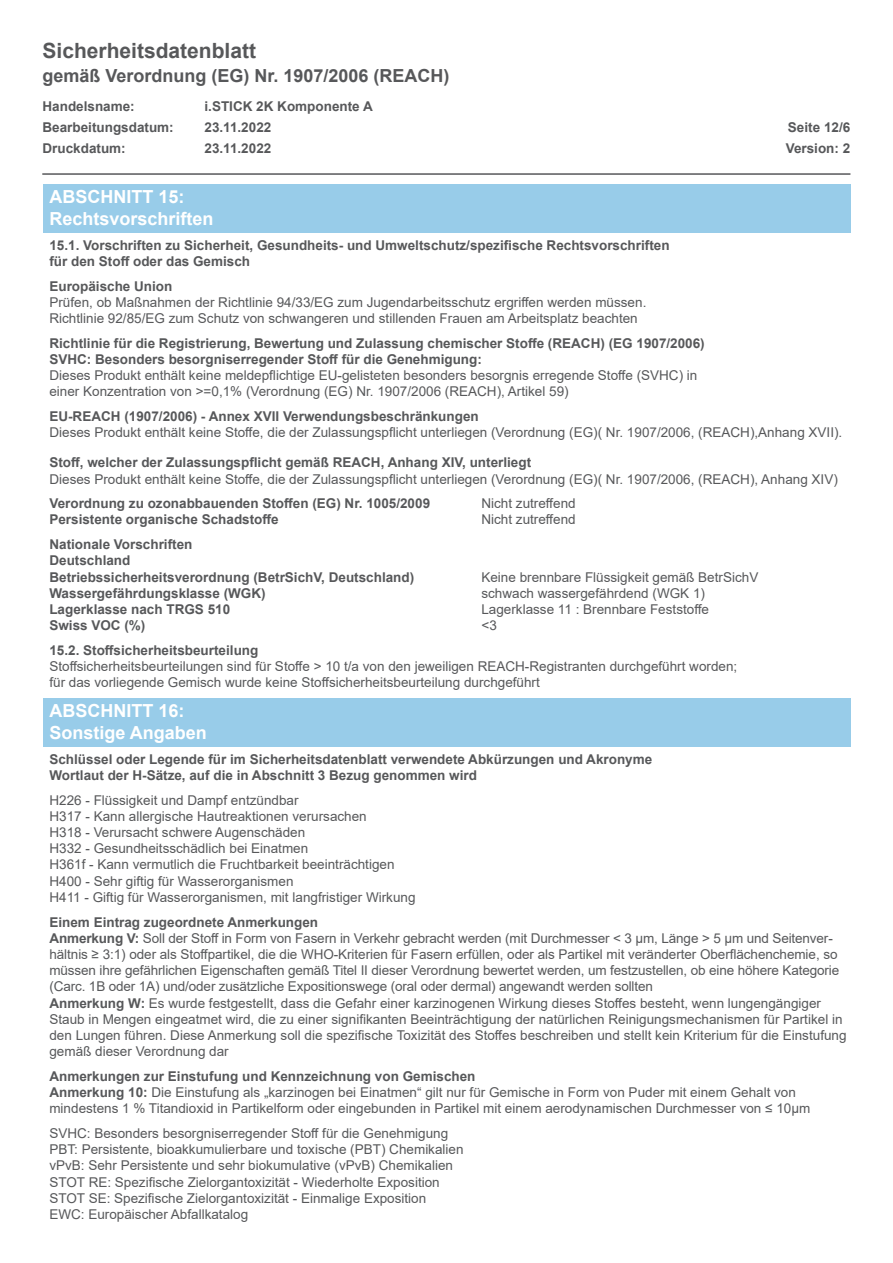
<style>
.page{position:relative;width:893px;height:1263px;background:#fff}
.page>*{position:absolute;margin:0;border:0;box-sizing:border-box;transform-origin:0 0}
.t1{font:700 21px "Arial";color:#57585a}
.t2{font:700 18px "Arial";color:#fff}
.t3{font:700 18px "Arial";color:#57585a}
.t4{font:13.5px/16.2px "Arial";color:#57585a}
.t5{font:700 13.5px/16.2px "Arial";color:#57585a}
.s1{font-weight:700}
</style>
<div class="page">
<hr style="left:42px;top:173px;width:808px;height:2px;background:#57585a">
<div style="left:43px;top:184px;width:807px;height:49px;background:#98cce9"></div>
<div style="left:43px;top:698px;width:807px;height:49px;background:#98cce9"></div>
<h1 class="t1" style="left:43px;top:36px;width:215px">Sicherheitsdatenblatt</h1>
<h2 class="t3" style="left:43px;top:63px;width:409px">gemäß Verordnung (EG) Nr. 1907/2006 (REACH)</h2>
<p class="t5" style="left:43px;top:99px;width:94px">Handelsname:</p>
<p class="t5" style="left:205px;top:99px;width:170px">i.STICK 2K Komponente A</p>
<p class="t5" style="left:43px;top:120px;width:133px">Bearbeitungsdatum:</p>
<p class="t5" style="left:205px;top:120px;width:68px">23.11.2022</p>
<p class="t5" style="left:788px;top:120px;width:64px">Seite 12/6</p>
<p class="t5" style="left:43px;top:141px;width:85px">Druckdatum:</p>
<p class="t5" style="left:205px;top:141px;width:68px">23.11.2022</p>
<p class="t5" style="left:786px;top:141px;width:66px">Version: 2</p>
<p class="t2" style="left:49px;top:184px;width:136px">ABSCHNITT 15:</p>
<p class="t2" style="left:49px;top:206px;width:166px">Rechtsvorschriften</p>
<p class="t5" style="left:49px;top:237px;width:622px">15.1. Vorschriften zu Sicherheit, Gesundheits- und Umweltschutz/spezifische Rechtsvorschriften fü r den Stoff oder das Gemisch</p>
<p class="t4" style="left:49px;top:278px;width:598px"><span class="s1">Europäische Union<br></span>Prüfen, ob Maßnahmen der Richtlinie 94/33/EG zum Jugendarbeitsschutz ergriffen werden müssen.<br>Richtlinie 92/85/EG zum Schutz von schwangeren und stillenden Frauen am Arbeitsplatz beachten</p>
<p class="t4" style="left:49px;top:335px;width:657px"><span class="s1">Richtlinie für die Registrierung, Bewertung und Zulassung chemischer Stoffe (REACH) (EG 1907/2006)<br>SVHC: Besonders besorgniserregender Stoff für die Genehmigung:<br></span>Dieses Produkt enthält keine meldepflichtige EU-gelisteten besonders besorgnis erregende Stoffe (SVHC) in einer Konzentration von &gt;=0,1% (Verordnung (EG) Nr. 1907/2006 (REACH), Artikel 59)</p>
<p class="t4" style="left:49px;top:408px;width:794px"><span class="s1">EU-REACH (1907/2006) - Annex XVII Verwendungsbeschränkungen<br></span>Dieses Produkt enthält keine Stoffe, die der Zulassungspflicht unterliegen (Verordnung (EG)( Nr. 1907/2006, (REACH),Anhang XVII).</p>
<p class="t4" style="left:49px;top:454px;width:790px"><span class="s1">Stoff, welcher der Zulassungspflicht gemäß REACH, Anhang XIV, unterliegt<br></span>Dieses Produkt enthält keine Stoffe, die der Zulassungspflicht unterliegen (Verordnung (EG)( Nr. 1907/2006, (REACH), Anhang XIV)</p>
<p class="t5" style="left:49px;top:496px;width:382px">Verordnung zu ozonabbauenden Stoffen (EG) Nr. 1005/2009</p>
<p class="t4" style="left:481px;top:495px;width:96px">Nicht zutreffend</p>
<p class="t5" style="left:49px;top:512px;width:231px">Persistente organische Schadstoffe</p>
<p class="t4" style="left:481px;top:511px;width:96px">Nicht zutreffend</p>
<p class="t5" style="left:49px;top:536px;width:366px">Nationale Vorschriften<br>Deutschland<br>Betriebssicherheitsverordnung (BetrSichV, Deutschland)</p>
<p class="t4" style="left:481px;top:569px;width:278px">Keine brennbare Flüssigkeit gemäß BetrSichV</p>
<p class="t5" style="left:49px;top:585px;width:218px">Wassergefährdungsklasse (WGK)</p>
<p class="t4" style="left:481px;top:585px;width:225px">schwach wassergefährdend (WGK 1)</p>
<p class="t5" style="left:49px;top:601px;width:182px">Lagerklasse nach TRGS 510</p>
<p class="t4" style="left:481px;top:601px;width:229px">Lagerklasse 11 : Brennbare Feststoffe</p>
<p class="t5" style="left:49px;top:617px;width:98px">Swiss VOC (%)</p>
<p class="t4" style="left:481px;top:617px;width:17px">&lt;3</p>
<p class="t4" style="left:49px;top:642px;width:689px"><span class="s1">15.2. Stoffsicherheitsbeurteilung<br></span>Stoffsicherheitsbeurteilungen sind für Stoffe &gt; 10 t/a von den jeweiligen REACH-Registranten durchgeführt worden; für das vorliegende Gemisch wurde keine Stoffsicherheitsbeurteilung durchgeführt</p>
<p class="t2" style="left:49px;top:698px;width:136px">ABSCHNITT 16:</p>
<p class="t2" style="left:49px;top:720px;width:159px">Sonstige Angaben</p>
<p class="t5" style="left:49px;top:751px;width:604px">Schlüssel oder Legende für im Sicherheitsdatenblatt verwendete Abkürzungen und Akronyme<br>Wortlaut der H-Sätze, auf die in Abschnitt 3 Bezug genommen wird</p>
<p class="t4" style="left:49px;top:792px;width:319px">H226 - Flüssigkeit und Dampf entzündbar<br>H317 - Kann allergische Hautreaktionen verursachen<br>H318 - Verursacht schwere Augenschäden</p>
<p class="t4" style="left:49px;top:840px;width:260px">H332 - Gesundheitsschädlich bei Einatmen</p>
<p class="t4" style="left:49px;top:856px;width:347px">H361f - Kann vermutlich die Fruchtbarkeit beeinträchtigen</p>
<p class="t4" style="left:49px;top:873px;width:246px">H400 - Sehr giftig für Wasserorganismen</p>
<p class="t4" style="left:49px;top:889px;width:368px">H411 - Giftig für Wasserorganismen, mit langfristiger Wirkung</p>
<p class="t4" style="left:49px;top:914px;width:799px"><span class="s1">Einem Eintrag zugeordnete Anmerkungen<br>Anmerkung V:</span> Soll der Stoff in Form von Fasern in Verkehr gebracht werden (mit Durchmesser &lt; 3 μm, Länge &gt; 5 μm und Seitenver&shy;hältnis ≥ 3:1) oder als Stoffpartikel, die die WHO-Kriterien für Fasern erfüllen, oder als Partikel mit veränderter Oberflächenchemie, so müssen ihre gefährlichen Eigenschaften gemäß Titel II dieser Verordnung bewertet werden, um festzustellen, ob eine höhere Kategorie (Carc. 1B oder 1A) und/oder zusätzliche Expositionswege (oral oder dermal) angewandt werden sollten<br><span class="s1">Anmerkung W:</span> Es wurde festgestellt, dass die Gefahr einer karzinogenen Wirkung dieses Stoffes besteht, wenn lungengängiger Staub in Mengen eingeatmet wird, die zu einer signifikanten Beeinträchtigung der natürlichen Reinigungsmechanismen für Partikel in den Lungen führen. Diese Anmerkung soll die spezifische Toxizität des Stoffes beschreiben und stellt kein Kriterium für die Einstufung gemäß dieser Verordnung dar</p>
<p class="t4" style="left:49px;top:1068px;width:762px"><span class="s1">Anmerkungen zur Einstufung und Kennzeichnung von Gemischen<br>Anmerkung 10:</span> Die Einstufung als „karzinogen bei Einatmen“ gilt nur für Gemische in Form von Puder mit einem Gehalt von mindestens 1 % Titandioxid in Partikelform oder eingebunden in Partikel mit einem aerodynamischen Durchmesser von ≤ 10μm</p>
<p class="t4" style="left:49px;top:1125px;width:416px">SVHC: Besonders besorgniserregender Stoff für die Genehmigung PBT: Persistente, bioakkumulierbare und toxische (PBT) Chemikalien vPvB: Sehr Persistente und sehr biokumulative (vPvB) Chemikalien STOT RE: Spezifische Zielorgantoxizität - Wiederholte Exposition STOT SE: Spezifische Zielorgantoxizität - Einmalige Exposition EWC: Europäischer Abfallkatalog</p>
</div>
